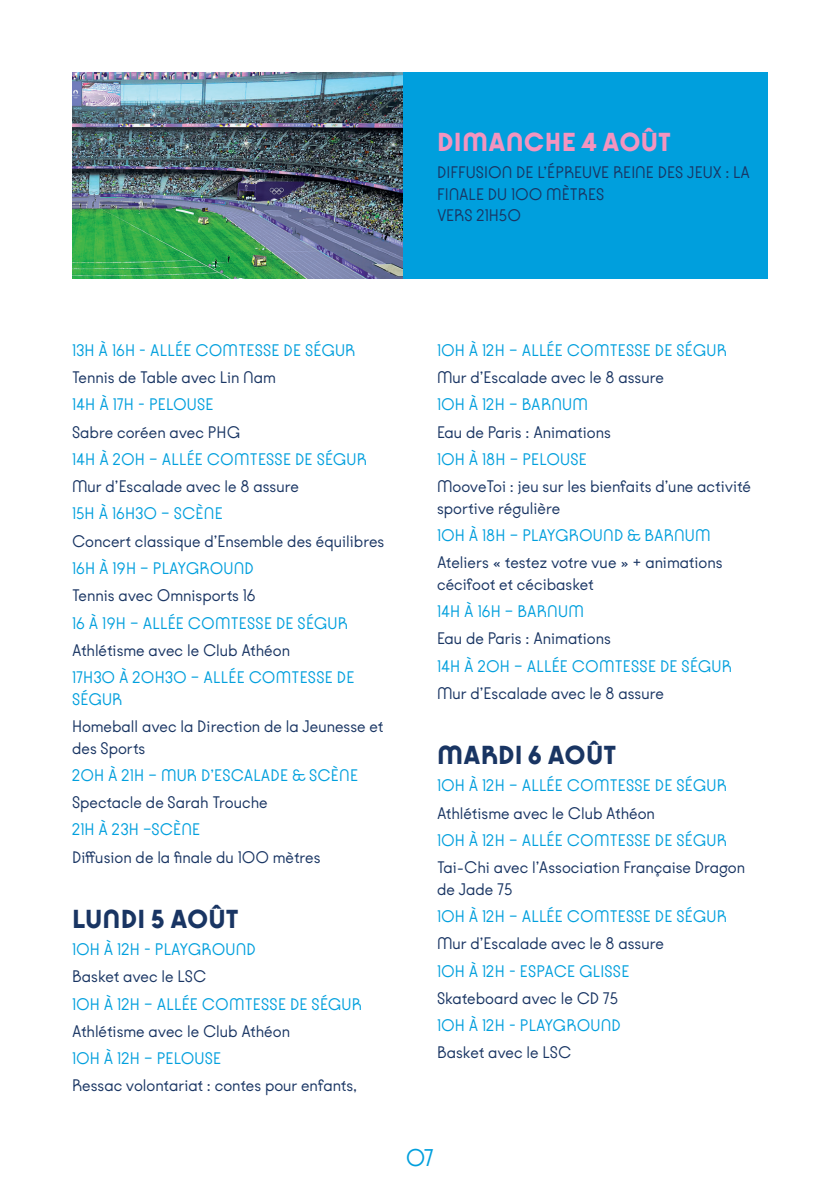
<style>
.page{position:relative;width:840px;height:1191px;background:#fff}
.page>*{position:absolute;margin:0;border:0;box-sizing:border-box;transform-origin:0 0}
.t1{font:900 28px "Kobe 1.1";letter-spacing:.01em;color:#193563}
.t2{font:900 28px "Kobe 1.1";letter-spacing:.01em;color:#f394bf}
.t3{font:26px "Kobe 1.1";color:#009fdd}
.t4{font:18px/21.6px "Kobe 1.1";color:#193563}
.t5{font:18px/21.6px "Kobe 1.1";letter-spacing:.01em;color:#009fdd}
</style>
<div class="page">
<img style="left:72px;top:72px;width:331px;height:207px">
<div style="left:403px;top:72px;width:364px;height:207px;background:#009fdd"></div>
<h1 class="t2" style="left:437px;top:126px;width:235px">DIMANCHE 4 AOÛT</h1>
<p class="t4" style="left:437px;top:162px;width:314px">DIFFUSION DE L’ÉPREUVE REINE DES JEUX : LA<br>FINALE DU 100 MÈTRES<br>VERS 21H50</p>
<p class="t5" style="left:72px;top:339px;width:284px">13H À 16H - ALLÉE COMTESSE DE SÉGUR</p>
<p class="t4" style="left:72px;top:367px;width:205px">Tennis de Table avec Lin Nam</p>
<p class="t5" style="left:72px;top:394px;width:143px">14H À 17H - PELOUSE</p>
<p class="t4" style="left:72px;top:421px;width:169px">Sabre coréen avec PHG</p>
<p class="t5" style="left:72px;top:449px;width:296px">14H À 20H – ALLÉE COMTESSE DE SÉGUR</p>
<p class="t4" style="left:72px;top:476px;width:228px">Mur d’Escalade avec le 8 assure</p>
<p class="t5" style="left:72px;top:503px;width:152px">15H À 16H30 – SCÈNE</p>
<p class="t4" style="left:72px;top:530px;width:313px">Concert classique d’Ensemble des équilibres</p>
<p class="t5" style="left:72px;top:558px;width:183px">16H À 19H – PLAYGROUND</p>
<p class="t4" style="left:72px;top:585px;width:185px">Tennis avec Omnisports 16</p>
<p class="t5" style="left:72px;top:612px;width:277px">16 À 19H – ALLÉE COMTESSE DE SÉGUR</p>
<p class="t4" style="left:72px;top:639px;width:219px">Athlétisme avec le Club Athéon</p>
<p class="t5" style="left:72px;top:667px;width:284px">17H30 À 20H30 – ALLÉE COMTESSE DE<br>SÉGUR</p>
<p class="t4" style="left:72px;top:716px;width:313px">Homeball avec la Direction de la Jeunesse et des Sports</p>
<p class="t5" style="left:72px;top:764px;width:287px">20H À 21H – MUR D’ESCALADE &amp; SCÈNE</p>
<p class="t4" style="left:72px;top:792px;width:197px">Spectacle de Sarah Trouche</p>
<p class="t5" style="left:72px;top:819px;width:130px">21H À 23H –SCÈNE</p>
<p class="t4" style="left:72px;top:846px;width:250px">Diffusion de la finale du 100 mètres</p>
<h1 class="t1" style="left:72px;top:903px;width:167px">LUNDI 5 AOÛT</h1>
<p class="t5" style="left:72px;top:938px;width:185px">10H À 12H - PLAYGROUND</p>
<p class="t4" style="left:72px;top:966px;width:135px">Basket avec le LSC</p>
<p class="t5" style="left:72px;top:993px;width:291px">10H À 12H – ALLÉE COMTESSE DE SÉGUR</p>
<p class="t4" style="left:72px;top:1020px;width:219px">Athlétisme avec le Club Athéon</p>
<p class="t5" style="left:72px;top:1048px;width:150px">10H À 12H – PELOUSE</p>
<p class="t4" style="left:72px;top:1075px;width:286px">Ressac volontariat : contes pour enfants,</p>
<p class="t5" style="left:437px;top:339px;width:291px">10H À 12H – ALLÉE COMTESSE DE SÉGUR</p>
<p class="t4" style="left:437px;top:367px;width:228px">Mur d’Escalade avec le 8 assure</p>
<p class="t5" style="left:437px;top:394px;width:152px">10H À 12H – BARNUM</p>
<p class="t4" style="left:437px;top:421px;width:175px">Eau de Paris : Animations</p>
<p class="t5" style="left:437px;top:449px;width:151px">10H À 18H – PELOUSE</p>
<p class="t4" style="left:437px;top:476px;width:315px">MooveToi : jeu sur les bienfaits d’une activité sportive régulière</p>
<p class="t5" style="left:437px;top:525px;width:275px">10H À 18H – PLAYGROUND &amp; BARNUM</p>
<p class="t4" style="left:437px;top:552px;width:287px">Ateliers « testez votre vue » + animations cécifoot et cécibasket</p>
<p class="t5" style="left:437px;top:601px;width:148px">14H À 16H – BARNUM</p>
<p class="t4" style="left:437px;top:628px;width:175px">Eau de Paris : Animations</p>
<p class="t5" style="left:437px;top:655px;width:296px">14H À 20H – ALLÉE COMTESSE DE SÉGUR</p>
<p class="t4" style="left:437px;top:683px;width:228px">Mur d’Escalade avec le 8 assure</p>
<h1 class="t1" style="left:437px;top:739px;width:180px">MARDI 6 AOÛT</h1>
<p class="t5" style="left:437px;top:775px;width:291px">10H À 12H – ALLÉE COMTESSE DE SÉGUR</p>
<p class="t4" style="left:437px;top:802px;width:219px">Athlétisme avec le Club Athéon</p>
<p class="t5" style="left:437px;top:829px;width:291px">10H À 12H – ALLÉE COMTESSE DE SÉGUR</p>
<p class="t4" style="left:437px;top:857px;width:309px">Tai-Chi avec l’Association Française Dragon de Jade 75</p>
<p class="t5" style="left:437px;top:906px;width:291px">10H À 12H – ALLÉE COMTESSE DE SÉGUR</p>
<p class="t4" style="left:437px;top:933px;width:228px">Mur d’Escalade avec le 8 assure</p>
<p class="t5" style="left:437px;top:960px;width:194px">10H À 12H - ESPACE GLISSE</p>
<p class="t4" style="left:437px;top:987px;width:183px">Skateboard avec le CD 75</p>
<p class="t5" style="left:437px;top:1015px;width:185px">10H À 12H - PLAYGROUND</p>
<p class="t4" style="left:437px;top:1042px;width:135px">Basket avec le LSC</p>
<h2 class="t3" style="left:405px;top:1143px;width:30px">07</h2>
</div>
